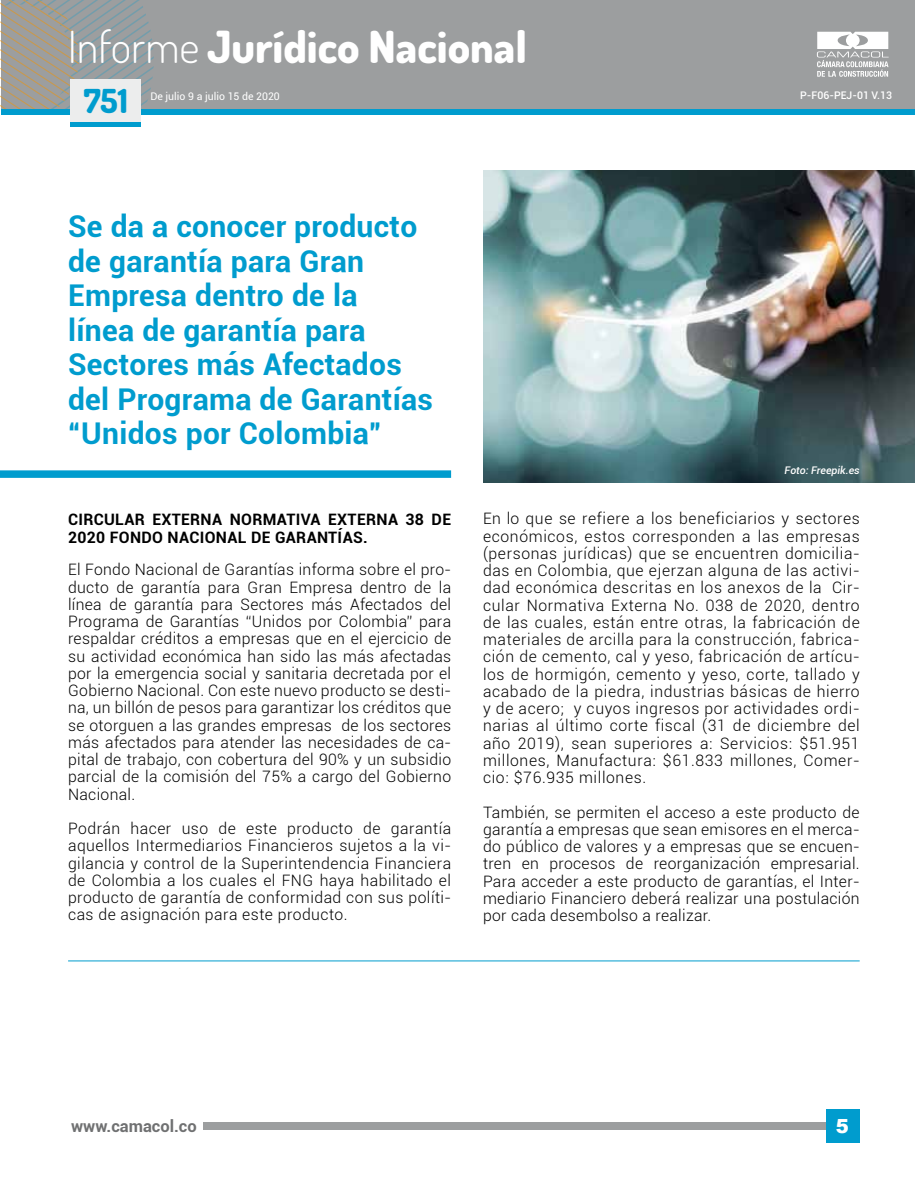
<style>
.page{position:relative;width:915px;height:1191px;background:#fff}
.page>*{position:absolute;margin:0;border:0;box-sizing:border-box;transform-origin:0 0}
.t1{font:800 44.25px "Dosis";color:#fff}
.t2{font:800 33px "Dosis";color:#009cce}
.t3{font:700 30px/34.5px "Roboto";letter-spacing:.01em;color:#009cce}
.t4{font:900 19.5px "Roboto";color:#fff}
.t5{font:900 19.5px "Arial";color:#fff}
.t6{font:700 16.5px "Roboto";color:#707172}
.t7{font:300 15.75px/17.2px "Roboto";letter-spacing:.02em;color:#000;text-align:justify}
.t8{font:700 15.75px/18px "Roboto";letter-spacing:.02em;color:#000}
.t9{font:10.5px "Roboto";color:#fff}
.t10{font:500 10.5px "Roboto";color:#fff}
.t11{font:italic 500 10.5px "Roboto";color:#fff}
.s1{font-weight:300}
</style>
<div class="page">
<div style="left:203px;top:1122px;width:655px;height:7px;background:#9c9e9f"></div>
<div style="left:825px;top:1109px;width:33px;height:34px;background:#009cce"></div>
<div style="left:1px;top:0;width:913px;height:108px;background:#9c9e9f"></div>
<div style="left:1px;top:109px;width:913px;height:5px;background:#009cce"></div>
<svg style="left:1px;top:0;width:158px;height:109px"></svg>
<svg style="left:817px;top:32px;width:71px;height:45px"></svg>
<div style="left:70px;top:122px;width:70px;height:5px;background:#009cce"></div>
<div style="left:70px;top:79px;width:70px;height:43px;background:#eceded"></div>
<img style="left:483px;top:170px;width:431px;height:313px">
<div style="left:0;top:470px;width:451px;height:8px;background:#009cce"></div>
<hr style="left:68px;top:960px;width:791px;height:1px;background:#009cce">
<h1 class="t1" style="left:68px;top:18px;width:460px"><span class="s1">Informe</span> Jurídico Nacional</h1>
<h2 class="t2" style="left:84px;top:80px;width:46px">751</h2>
<p class="t9" style="left:150px;top:89px;width:131px">De julio 9 a julio 15 de 2020</p>
<h3 class="t3" style="left:68px;top:208px;width:366px">Se da a conocer producto de garantía para Gran<br>Empresa dentro de la<br>línea de garantía para<br>Sectores más Afectados del Programa de Garantías “Unidos por Colombia”</h3>
<p class="t10" style="left:800px;top:87px;width:93px">P-F06-PEJ-01 V.13</p>
<p class="t11" style="left:784px;top:462px;width:76px">Foto: Freepik.es</p>
<p class="t8" style="left:68px;top:510px;width:383px">Ci rcular Externa Normativa externa 38 de<br>2020 Fondo Nacional de Garantías.</p>
<p class="t7" style="left:68px;top:560px;width:384px">El Fondo Nacional de Garantías informa sobre el pro&shy;ducto de garantía para Gran Empresa dentro de la línea de garantía para Sectores más Afectados del Programa de Garantías “Unidos por Colombia” para respaldar créditos a empresas que en el ejercicio de su actividad económica han sido las más afectadas por la emergencia social y sanitaria decretada por el Gobierno Nacional. Con este nuevo producto se desti&shy;na, un billón de pesos para garantizar los créditos que se otorguen a las grandes empresas de los sectores más afectados para atender las necesidades de ca&shy;pital de trabajo, con cobertura del 90% y un subsidio parcial de la comisión del 75% a cargo del Gobierno Nacional.</p>
<p class="t7" style="left:68px;top:819px;width:384px">Podrán hacer uso de este producto de garantía aquellos Intermediarios Financieros sujetos a la vi&shy;gilancia y control de la Superintendencia Financiera de Colombia a los cuales el FNG haya habilitado el producto de garantía de conformidad con sus políti&shy;cas de asignación para este producto.</p>
<p class="t7" style="left:483px;top:509px;width:378px">En lo que se refiere a los beneficiarios y sectores económicos, estos corresponden a las empresas (personas jurídicas) que se encuentren domicilia&shy;das en Colombia, que ejerzan alguna de las activi&shy;dad económica descritas en los anexos de la Cir&shy;cular Normativa Externa No. 038 de 2020, dentro de las cuales, están entre otras, la fabricación de materiales de arcilla para la construcción, fabrica&shy;ción de cemento, cal y yeso, fabricación de artícu&shy;los de hormigón, cemento y yeso, corte, tallado y acabado de la piedra, industrias básicas de hierro y de acero; y cuyos ingresos por actividades ordi&shy;narias al último corte fiscal (31 de diciembre del año 2019), sean superiores a: Servicios: $51.951 millones, Manufactura: $61.833 millones, Comer&shy;cio: $76.935 millones.</p>
<p class="t7" style="left:483px;top:803px;width:378px">También, se permiten el acceso a este producto de garantía a empresas que sean emisores en el merca&shy;do público de valores y a empresas que se encuen&shy;tren en procesos de reorganización empresarial.<br>Para acceder a este producto de garantías, el Inter&shy;mediario Financiero deberá realizar una postulación por cada desembolso a realizar.</p>
<p class="t5" style="left:835px;top:1111px;width:15px">5</p>
<p class="t6" style="left:71px;top:1114px;width:127px">www.camacol.co</p>
<p class="t4" style="left:836px;top:1114px;width:13px">1</p>
</div>
